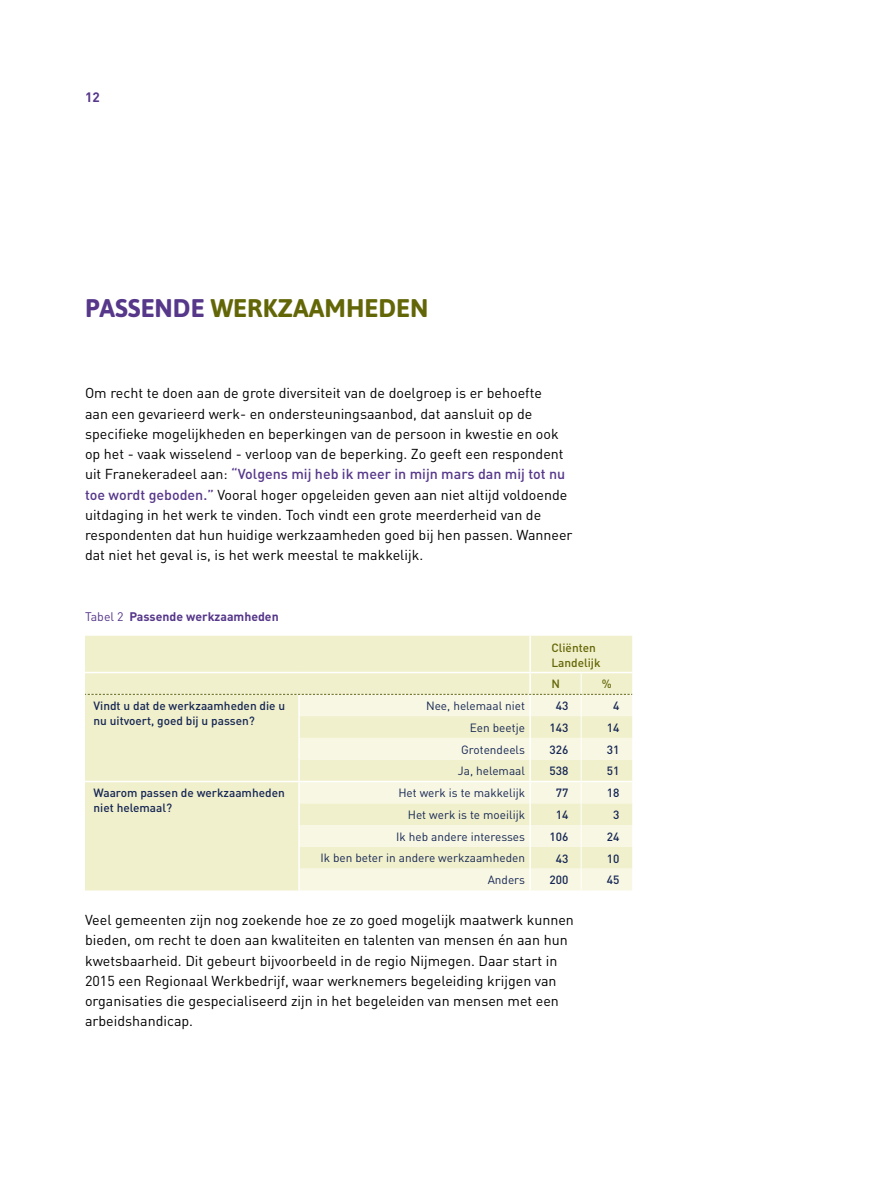
<style>
.page{position:relative;width:893px;height:1191px;background:#fff}
.page>*{position:absolute;margin:0;border:0;box-sizing:border-box;transform-origin:0 0}
.t1{font:700 25.5px "Asap";color:#636607}
.t2{font:14.25px/20.2px "DIN";color:#000}
.t3{font:700 13.5px "DIN";color:#56378a}
.t4{font:700 12.3px "DIN";color:#56378a}
.t5{font:11.85px "DIN";color:#152654}
.t6{font:500 11.85px/15px "DIN";color:#152654}
.t7{font:500 11.85px/15px "DIN";color:#636607}
.s1{color:#56378a}
.s2{font-weight:500;color:#56378a}
.s3{font-weight:400}
</style>
<div class="page">
<div style="left:85px;top:636px;width:547px;height:36px;background:#f1f0cc"></div>
<hr style="left:529px;top:636px;width:2px;height:36px;background:#fff">
<svg style="left:85px;top:673px;width:547px;height:217px;background:#f2f2d3"></svg>
<p class="t3" style="left:85px;top:89px;width:16px">12</p>
<h1 class="t1" style="left:85px;top:293px;width:345px"><span class="s1">PASSENDE</span> WERKZAAMHEDEN</h1>
<p class="t2" style="left:85px;top:383px;width:489px">Om recht te doen aan de grote diversiteit van de doelgroep is er behoefte<br>aan een gevarieerd werk- en ondersteuningsaanbod, dat aansluit op de specifieke mogelijkheden en beperkingen van de persoon in kwestie en ook op het - vaak wisselend - verloop van de beperking. Zo geeft een respondent uit Franekeradeel aan: <span class="s2">“Volgens mij heb ik meer in mijn mars dan mij tot nu toe wordt geboden.”</span> Vooral hoger opgeleiden geven aan niet altijd voldoende uitdaging in het werk te vinden. Toch vindt een grote meerderheid van de respondenten dat hun huidige werkzaamheden goed bij hen passen. Wanneer dat niet het geval is, is het werk meestal te makkelijk.</p>
<p class="t4" style="left:85px;top:609px;width:195px"><span class="s3">Tabel 2</span> Passende werkzaamheden</p>
<p class="t7" style="left:551px;top:639px;width:51px">Cliënten<br>Landelijk</p>
<p class="t7" style="left:551px;top:676px;width:10px">N</p>
<p class="t7" style="left:602px;top:676px;width:11px">%</p>
<p class="t6" style="left:94px;top:698px;width:193px">Vindt u dat de werkzaamheden die u nu uitvoert, goed bij u passen?</p>
<p class="t5" style="left:426px;top:698px;width:100px">Nee, helemaal niet</p>
<p class="t6" style="left:556px;top:698px;width:14px">43</p>
<p class="t6" style="left:613px;top:698px;width:8px">4</p>
<p class="t5" style="left:470px;top:720px;width:57px">Een beetje</p>
<p class="t6" style="left:549px;top:719px;width:20px">143</p>
<p class="t6" style="left:607px;top:719px;width:14px">14</p>
<p class="t5" style="left:461px;top:742px;width:65px">Grotendeels</p>
<p class="t6" style="left:549px;top:741px;width:20px">326</p>
<p class="t6" style="left:607px;top:741px;width:14px">31</p>
<p class="t5" style="left:458px;top:763px;width:69px">Ja, helemaal</p>
<p class="t6" style="left:549px;top:763px;width:20px">538</p>
<p class="t6" style="left:607px;top:763px;width:14px">51</p>
<p class="t6" style="left:94px;top:785px;width:193px">Waarom passen de werkzaamheden niet helemaal?</p>
<p class="t5" style="left:398px;top:785px;width:128px">Het werk is te makkelijk</p>
<p class="t6" style="left:556px;top:785px;width:14px">77</p>
<p class="t6" style="left:607px;top:785px;width:14px">18</p>
<p class="t5" style="left:408px;top:807px;width:119px">Het werk is te moeilijk</p>
<p class="t6" style="left:556px;top:807px;width:14px">14</p>
<p class="t6" style="left:613px;top:807px;width:8px">3</p>
<p class="t5" style="left:396px;top:829px;width:130px">Ik heb andere interesses</p>
<p class="t6" style="left:549px;top:828px;width:20px">106</p>
<p class="t6" style="left:607px;top:828px;width:14px">24</p>
<p class="t5" style="left:320px;top:850px;width:206px">Ik ben beter in andere werkzaamheden</p>
<p class="t6" style="left:556px;top:850px;width:14px">43</p>
<p class="t6" style="left:607px;top:850px;width:14px">10</p>
<p class="t5" style="left:488px;top:872px;width:39px">Anders</p>
<p class="t6" style="left:549px;top:872px;width:20px">200</p>
<p class="t6" style="left:607px;top:872px;width:14px">45</p>
<p class="t2" style="left:85px;top:909px;width:490px">Veel gemeenten zijn nog zoekende hoe ze zo goed mogelijk maatwerk kunnen bieden, om recht te doen aan kwaliteiten en talenten van mensen én aan hun kwetsbaarheid. Dit gebeurt bijvoorbeeld in de regio Nijmegen. Daar start in 2015 een Regionaal Werkbedrijf, waar werknemers begeleiding krijgen van organisaties die gespecialiseerd zijn in het begeleiden van mensen met een arbeidshandicap.</p>
</div>
